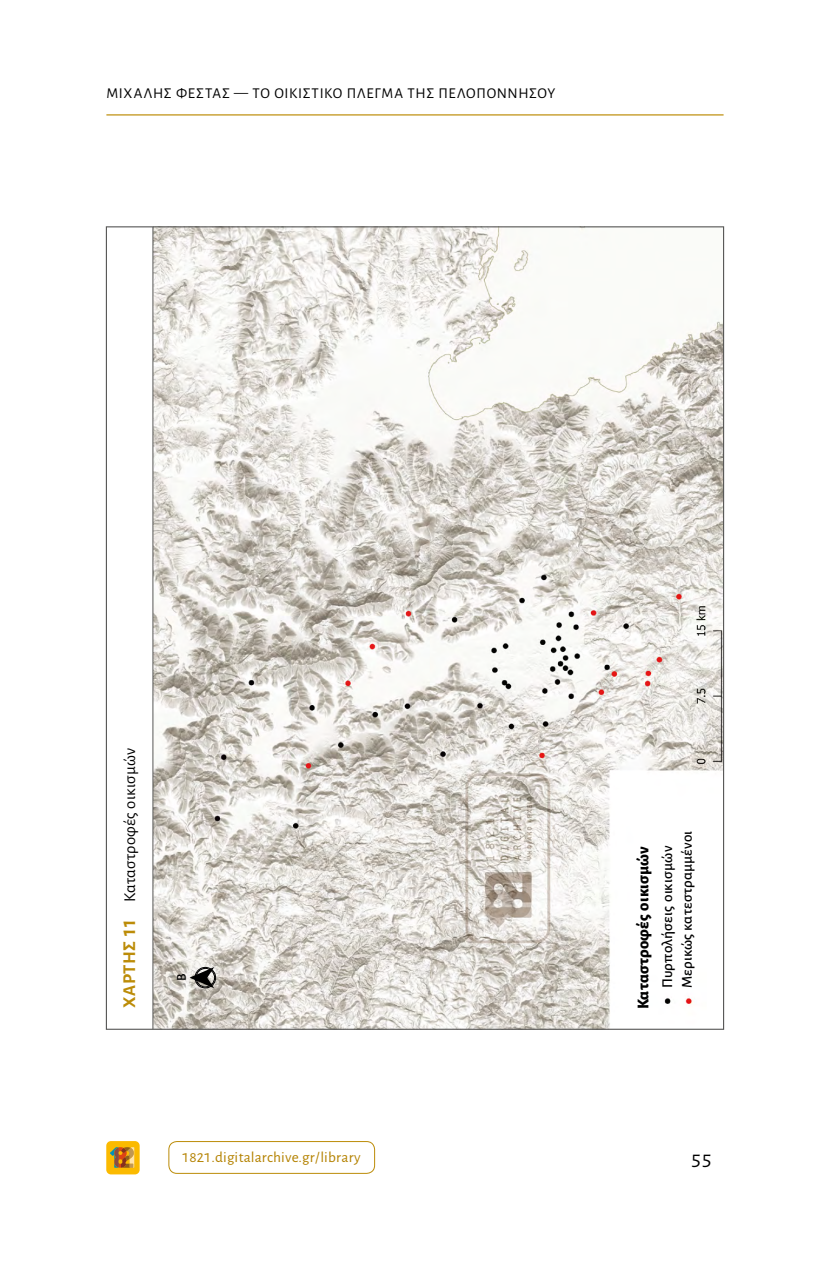
<style>
.page{position:relative;width:830px;height:1263px;background:#fff}
.page>*{position:absolute;margin:0;border:0;box-sizing:border-box;transform-origin:0 0}
.t1{font:21px "Alegreya Sans";color:#000}
.t2{font:16.5px "Alegreya Sans";letter-spacing:.01em;color:#000}
.t3{font:800 16.5px "Alegreya Sans";letter-spacing:.005em;color:#000}
.t4{font:15px "Alegreya Sans";letter-spacing:.045em;color:#000}
.t5{font:500 15px/19.5px "Alegreya Sans";letter-spacing:.01em;color:#000}
.t6{font:15px "Alegreya Sans";letter-spacing:.01em;color:#b48200}
.t7{font:500 13.5px "Alegreya Sans";color:#000}
.s1{font-weight:700;font-size:18px;color:#bc8c08}
.s2{font-weight:700;font-size:19.5px;color:#bc8c08}
</style>
<div class="page">
<hr style="left:106px;top:114px;width:617px;height:2px;background:#bc8c08">
<div style="left:106px;top:1141px;width:34px;height:33px;background:#fbba00;border-radius:5px"></div>
<svg style="left:110px;top:1147px;width:24px;height:21px"></svg>
<div style="left:168px;top:1141px;width:207px;height:33px;border:1px solid #bc8c08;border-radius:8px"></div>
<img style="left:153px;top:228px;width:568px;height:800px">
<hr style="left:152px;top:227px;width:1px;height:802px;background:#575756">
<div style="left:195px;top:967px;width:21px;height:21px;border:1px solid #000;border-radius:50%"></div>
<div style="left:196px;top:968px;width:19px;height:19px;border:1px solid #000;border-radius:50%"></div>
<svg style="left:189px;top:967px;width:25px;height:21px"></svg>
<p class="t4" style="left:106px;top:83px;width:450px">ΜΙΧΑΛΗΣ ΦΕΣΤΑΣ — ΤΟ ΟΙΚΙΣΤΙΚΌ ΠΛΈΓΜΑ ΤΗΣ ΠΕΛΟΠΟΝΝΉΣΟΥ</p>
<p class="t2" style="left:118px;top:1008px;width:262px;rotate:-90deg"><span class="s1">ΧΆΡΤΗΣ</span> <span class="s2">11</span> Καταστροφές οικισμών</p>
<p class="t7" style="left:172px;top:981px;width:9px;rotate:-90deg">B</p>
<p class="t6" style="left:182px;top:1147px;width:180px">1821.digitalarchive.gr/library</p>
<p class="t3" style="left:630px;top:1009px;width:165px;rotate:-90deg">Καταστροφές οικισμών</p>
<p class="t5" style="left:656px;top:988px;width:159px;rotate:-90deg">Πυρπολήσεις οικισμών<br>Μερικώς κατεστραμμένοι</p>
<h1 class="t1" style="left:690px;top:1146px;width:22px">55</h1>
</div>
